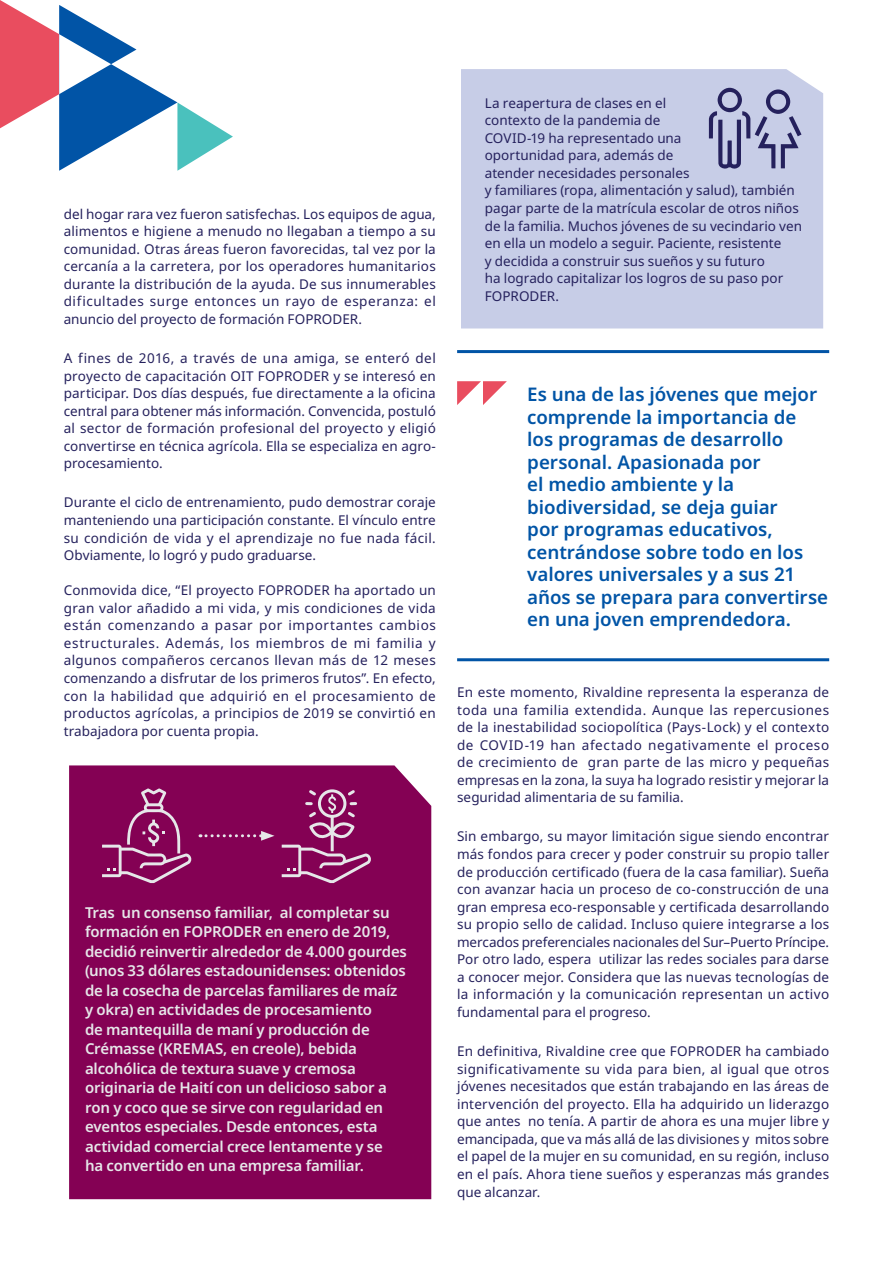
<style>
.page{position:relative;width:893px;height:1263px;background:#fff}
.page>*{position:absolute;margin:0;border:0;box-sizing:border-box;transform-origin:0 0}
.t1{font:600 18.75px/22.5px "Noto Sans";letter-spacing:-.005em;color:#0154a6}
.t2{font:600 15px/19.5px "Noto Sans";letter-spacing:-.015em;color:#e6e7e9}
.t3{font:13.5px/17.5px "Noto Sans";color:#25215d;text-align:justify}
</style>
<div class="page">
<svg style="left:457px;top:381px;width:50px;height:24px"></svg>
<hr style="left:457px;top:658px;width:372px;height:3px;background:#0154a6">
<hr style="left:457px;top:350px;width:372px;height:3px;background:#0154a6">
<div style="left:69px;top:765px;width:362px;height:434px;background:#840154"></div>
<svg style="left:0;top:0;width:233px;height:171px"></svg>
<svg style="left:102px;top:788px;width:90px;height:95px;background:#93266c"></svg>
<svg style="left:200px;top:831px;width:75px;height:10px"></svg>
<svg style="left:282px;top:787px;width:90px;height:96px;background:#95296e"></svg>
<div style="left:461px;top:69px;width:362px;height:259px;background:#c7cde7"></div>
<svg style="left:709px;top:88px;width:92px;height:81px;background:#9ea1c4"></svg>
<p class="t3" style="left:64px;top:205px;width:374px">del hogar rara vez fueron satisfechas. Los equipos de agua, alimentos e higiene a menudo no llegaban a tiempo a su comunidad. Otras áreas fueron favorecidas, tal vez por la cercanía a la carretera, por los operadores humanitarios durante la distribución de la ayuda. De sus innumerables dificultades surge entonces un rayo de esperanza: el anuncio del proyecto de formación FOPRODER.</p>
<p class="t3" style="left:64px;top:350px;width:374px">A fines de 2016, a través de una amiga, se enteró del proyecto de capacitación OIT FOPRODER y se interesó en participar. Dos días después, fue directamente a la oficina central para obtener más información. Convencida, postuló al sector de formación profesional del proyecto y eligió convertirse en técnica agrícola. Ella se especializa en agro&shy;procesamiento.</p>
<p class="t3" style="left:64px;top:494px;width:374px">Durante el ciclo de entrenamiento, pudo demostrar coraje manteniendo una participación constante. El vínculo entre su condición de vida y el aprendizaje no fue nada fácil.<br>Obviamente, lo logró y pudo graduarse.</p>
<p class="t3" style="left:64px;top:582px;width:374px">Conmovida dice, “El proyecto FOPRODER ha aportado un gran valor añadido a mi vida, y mis condiciones de vida están comenzando a pasar por importantes cambios estructurales. Además, los miembros de mi familia y algunos compañeros cercanos llevan más de 12 meses comenzando a disfrutar de los primeros frutos”. En efecto, con la habilidad que adquirió en el procesamiento de productos agrícolas, a principios de 2019 se convirtió en trabajadora por cuenta propia.</p>
<p class="t2" style="left:85px;top:903px;width:323px">Tras un consenso familiar, al completar su formación en FOPRODER en enero de 2019, decidió reinvertir alrededor de 4.000 gourdes (unos 33 dólares estadounidenses: obtenidos de la cosecha de parcelas familiares de maíz y okra) en actividades de procesamiento<br>de mantequilla de maní y producción de Crémasse (KREMAS, en creole), bebida alcohólica de textura suave y cremosa originaria de Haití con un delicioso sabor a ron y coco que se sirve con regularidad en eventos especiales. Desde entonces, esta actividad comercial crece lentamente y se<br>ha convertido en una empresa familiar.</p>
<p class="t3" style="left:485px;top:94px;width:319px;text-align:left">La reapertura de clases en el<br>contexto de la pandemia de<br>COVID-19 ha representado una<br>oportunidad para, además de<br>atender necesidades personales<br>y familiares (ropa, alimentación y salud), también pagar parte de la matrícula escolar de otros niños de la familia. Muchos jóvenes de su vecindario ven en ella un modelo a seguir. Paciente, resistente<br>y decidida a construir sus sueños y su futuro<br>ha logrado capitalizar los logros de su paso por FOPRODER.</p>
<p class="t1" style="left:527px;top:384px;width:302px">Es una de las jóvenes que mejor comprende la importancia de<br>los programas de desarrollo personal. Apasionada por<br>el medio ambiente y la biodiversidad, se deja guiar<br>por programas educativos, centrándose sobre todo en los valores universales y a sus 21 años se prepara para convertirse en una joven emprendedora.</p>
<p class="t3" style="left:457px;top:684px;width:374px">En este momento, Rivaldine representa la esperanza de toda una familia extendida. Aunque las repercusiones de la inestabilidad sociopolítica (Pays-Lock) y el contexto de COVID-19 han afectado negativamente el proceso de crecimiento de gran parte de las micro y pequeñas empresas en la zona, la suya ha logrado resistir y mejorar la seguridad alimentaria de su familia.</p>
<p class="t3" style="left:457px;top:828px;width:374px">Sin embargo, su mayor limitación sigue siendo encontrar más fondos para crecer y poder construir su propio taller de producción certificado (fuera de la casa familiar). Sueña con avanzar hacia un proceso de co-construcción de una gran empresa eco-responsable y certificada desarrollando su propio sello de calidad. Incluso quiere integrarse a los mercados preferenciales nacionales del Sur–Puerto Príncipe.<br>Por otro lado, espera utilizar las redes sociales para darse a conocer mejor. Considera que las nuevas tecnologías de la información y la comunicación representan un activo fundamental para el progreso.</p>
<p class="t3" style="left:457px;top:1043px;width:374px">En definitiva, Rivaldine cree que FOPRODER ha cambiado significativamente su vida para bien, al igual que otros jóvenes necesitados que están trabajando en las áreas de intervención del proyecto. Ella ha adquirido un liderazgo que antes no tenía. A partir de ahora es una mujer libre y emancipada, que va más allá de las divisiones y mitos sobre el papel de la mujer en su comunidad, en su región, incluso en el país. Ahora tiene sueños y esperanzas más grandes que alcanzar.</p>
</div>
